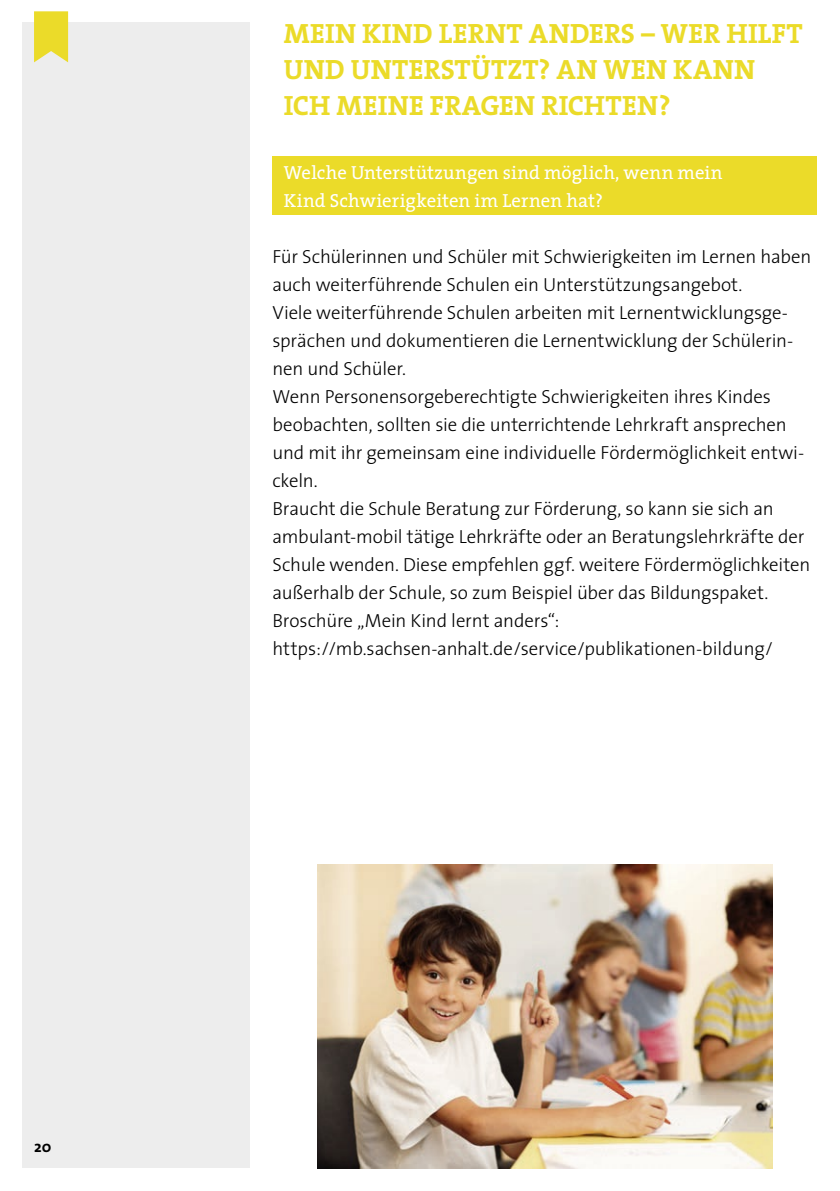
<style>
.page{position:relative;width:840px;height:1191px;background:#fff}
.page>*{position:absolute;margin:0;border:0;box-sizing:border-box;transform-origin:0 0}
.t1{font:700 28px/36px "The Serif";letter-spacing:.01em;color:#ebdb29}
.t2{font:300 19px/28px "The Sans";letter-spacing:-.01em;color:#000}
.t3{font:19px/28px "The Serif";letter-spacing:.005em;color:#fff}
.t4{font:700 16px "The Sans";color:#000}
</style>
<div class="page">
<div style="left:23px;top:23px;width:226px;height:1145px;background:#ededed"></div>
<svg style="left:34px;top:11px;width:34px;height:51px;background:#ebdd3f"></svg>
<div style="left:272px;top:156px;width:544px;height:30px;background:#ebdb29"></div>
<div style="left:272px;top:184px;width:544px;height:30px;background:#ebdb29"></div>
<img style="left:317px;top:864px;width:455px;height:304px">
<p class="t4" style="left:34px;top:1136px;width:19px">20</p>
<h1 class="t1" style="left:283px;top:15px;width:520px">MEIN KIND LERNT ANDERS – WER HILFT<br>UND UNTERSTÜTZT? AN WEN KANN<br>ICH MEINE FRAGEN RICHTEN?</h1>
<h2 class="t3" style="left:283px;top:158px;width:440px">Welche Unterstützungen sind möglich, wenn mein<br>Kind Schwierigkeiten im Lernen hat?</h2>
<p class="t2" style="left:272px;top:242px;width:540px">Für Schülerinnen und Schüler mit Schwierigkeiten im Lernen haben auch weiterführende Schulen ein Unterstützungsangebot.<br>Viele weiterführende Schulen arbeiten mit Lernentwicklungsge&shy;sprächen und dokumentieren die Lernentwicklung der Schülerin&shy;nen und Schüler.<br>Wenn Personensorgeberechtigte Schwierigkeiten ihres Kindes beobachten, sollten sie die unterrichtende Lehrkraft ansprechen und mit ihr gemeinsam eine individuelle Fördermöglichkeit entwi&shy;ckeln.<br>Braucht die Schule Beratung zur Förderung, so kann sie sich an ambulant-mobil tätige Lehrkräfte oder an Beratungslehrkräfte der Schule wenden. Diese empfehlen ggf. weitere Fördermöglichkeiten außerhalb der Schule, so zum Beispiel über das Bildungspaket.<br>Broschüre „Mein Kind lernt anders“: https://mb.sachsen-anhalt.de/service/publikationen-bildung/</p>
</div>
